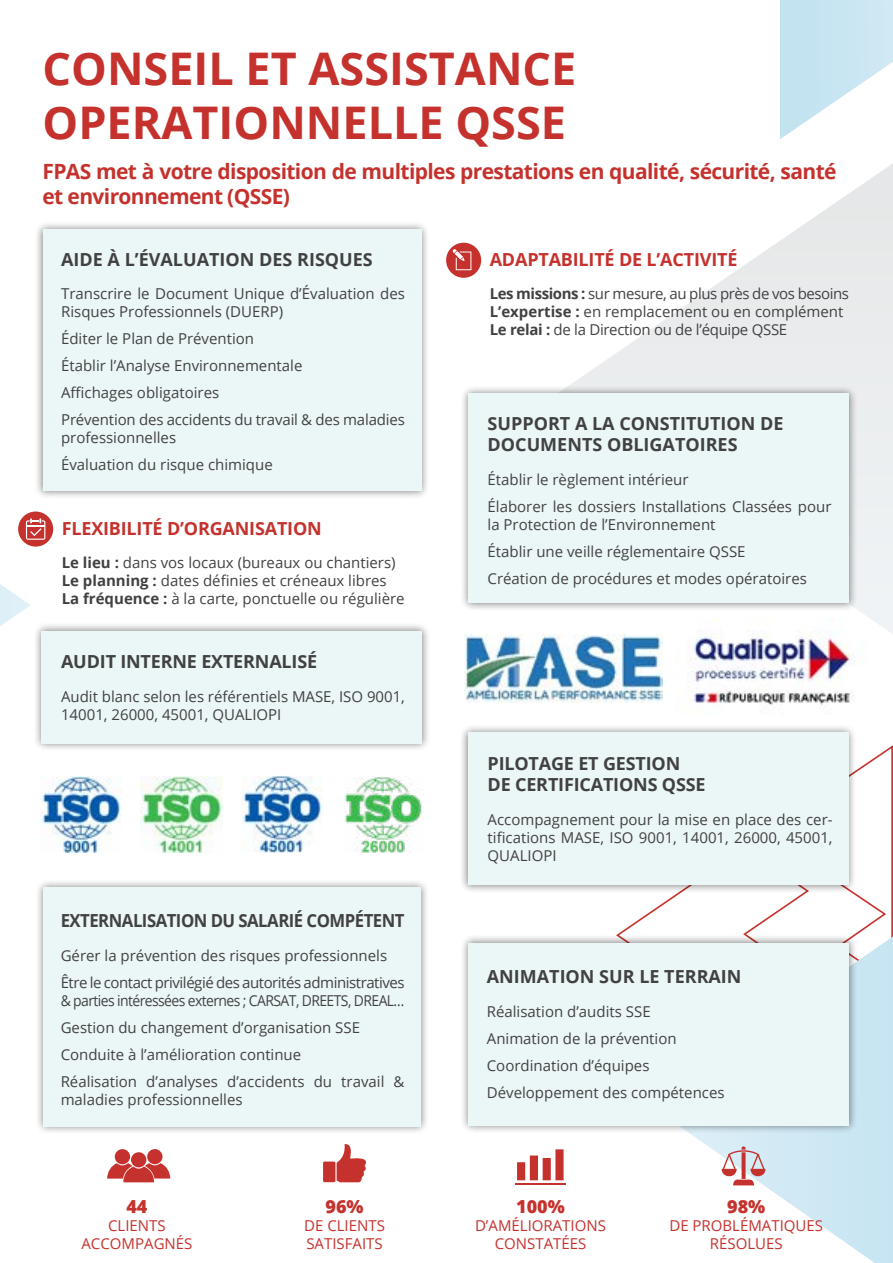
<style>
.page{position:relative;width:893px;height:1263px;background:#fff}
.page>*{position:absolute;margin:0;border:0;box-sizing:border-box;transform-origin:0 0}
.t1{font:700 45px/54px "Open Sans";color:#c5322d}
.t2{font:700 21px/25.2px "Open Sans";letter-spacing:-.03em;color:#c5322d}
.t3{font:700 18px/21.6px "Open Sans";letter-spacing:-.01em;color:#424142}
.t4{font:700 18px "Open Sans";letter-spacing:-.01em;color:#c5322d}
.t5{font:700 18px "Open Sans";letter-spacing:-.03em;color:#424142;scale:.93 1}
.t6{font:800 18px "Open Sans";color:#c5322d}
.t7{font:15px/27px "Open Sans";color:#424142}
.t8{font:15px/27px "Open Sans";color:#424142;scale:.93 1}
.t9{font:15px/18px "Open Sans";letter-spacing:-.02em;color:#424142}
.t10{font:15px/27px "Open Sans";letter-spacing:-.03em;color:#424142}
.t11{font:15px/18px "Open Sans";color:#c5322d;text-align:center}
.s1{font-weight:700}
</style>
<div class="page">
<svg style="left:780px;top:0;width:113px;height:139px"></svg>
<svg style="left:570px;top:163px;width:323px;height:471px"></svg>
<svg style="left:616px;top:745px;width:277px;height:191px"></svg>
<svg style="left:691px;top:936px;width:202px;height:327px"></svg>
<svg style="left:0;top:584px;width:30px;height:42px"></svg>
<img style="left:465px;top:634px;width:197px;height:68px">
<img style="left:675px;top:619px;width:194px;height:89px">
<div style="left:35px;top:222px;width:394px;height:277px;background:#000;opacity:.5"></div>
<div style="left:43px;top:230px;width:378px;height:261px;background:#ebf6f7"></div>
<div style="left:460px;top:935px;width:398px;height:199px;background:#000;opacity:.5"></div>
<div style="left:468px;top:943px;width:381px;height:182px;background:#ebf6f7"></div>
<div style="left:34px;top:623px;width:397px;height:129px;background:#000;opacity:.5"></div>
<div style="left:41px;top:631px;width:381px;height:112px;background:#ebf6f7"></div>
<div style="left:460px;top:385px;width:398px;height:225px;background:#000;opacity:.5"></div>
<div style="left:468px;top:393px;width:381px;height:210px;background:#ebf6f7"></div>
<div style="left:147px;top:1149px;width:16px;height:15px;background:#c5322d;border-radius:50%"></div>
<div style="left:131px;top:1152px;width:15px;height:15px;background:#c5322d;border-radius:50%"></div>
<div style="left:115px;top:1149px;width:15px;height:15px;background:#c5322d;border-radius:50%"></div>
<svg style="left:107px;top:1163px;width:63px;height:19px"></svg>
<hr style="left:515px;top:1182px;width:51px;height:2px;background:#c5322d">
<svg style="left:517px;top:1149px;width:47px;height:31px"></svg>
<svg style="left:323px;top:1144px;width:43px;height:39px"></svg>
<svg style="left:722px;top:1146px;width:43px;height:39px"></svg>
<img style="left:40px;top:776px;width:82px;height:77px">
<img style="left:141px;top:776px;width:81px;height:77px">
<img style="left:345px;top:776px;width:77px;height:77px">
<img style="left:242px;top:776px;width:81px;height:76px">
<div style="left:446px;top:243px;width:35px;height:35px;background:#c5322d;border-radius:50%"></div>
<svg style="left:453px;top:249px;width:18px;height:21px"></svg>
<div style="left:18px;top:511px;width:35px;height:36px;background:#c5322d;border-radius:50%"></div>
<svg style="left:26px;top:518px;width:19px;height:22px"></svg>
<div style="left:460px;top:724px;width:397px;height:168px;background:#000;opacity:.5"></div>
<div style="left:468px;top:732px;width:381px;height:153px;background:#ebf6f7"></div>
<div style="left:36px;top:879px;width:393px;height:255px;background:#000;opacity:.5"></div>
<div style="left:43px;top:887px;width:378px;height:239px;background:#ebf6f7"></div>
<h1 class="t1" style="left:43px;top:41px;width:535px">CONSEIL ET ASSISTANCE<br>OPERATIONNELLE QSSE</h1>
<h2 class="t2" style="left:43px;top:158px;width:795px">FPAS met à votre disposition de multiples prestations en qualité, sécurité, santé et environnement (QSSE)</h2>
<p class="t3" style="left:61px;top:248px;width:313px">AIDE À L’ÉVALUATION DES RISQUES</p>
<p class="t7" style="left:61px;top:284px;width:345px;line-height:18px">Transcrire le Document Unique d’Évaluation des<br>Risques Professionnels (DUERP)</p>
<p class="t7" style="left:61px;top:325px;width:345px">Éditer le Plan de Prévention<br>Établir l’Analyse Environnementale<br>Affichages obligatoires<br>Prévention des accidents du travail &amp; des maladies</p>
<p class="t7" style="left:61px;top:424px;width:213px">professionnelles<br>Évaluation du risque chimique</p>
<p class="t4" style="left:62px;top:515px;width:262px">FLEXIBILITÉ D’ORGANISATION</p>
<p class="t7" style="left:62px;top:553px;width:344px;line-height:18px"><span class="s1">Le lieu :</span> dans vos locaux (bureaux ou chantiers)<br><span class="s1">Le planning :</span> dates définies et créneaux libres<br><span class="s1">La fréquence :</span> à la carte, ponctuelle ou régulière</p>
<p class="t3" style="left:61px;top:650px;width:258px">AUDIT INTERNE EXTERNALISÉ</p>
<p class="t7" style="left:61px;top:687px;width:345px;line-height:18px">Audit blanc selon les référentiels MASE, ISO 9001,<br>14001, 26000, 45001, QUALIOPI</p>
<p class="t5" style="left:61px;top:908px;width:371px">EXTERNALISATION DU SALARIÉ COMPÉTENT</p>
<p class="t10" style="left:61px;top:942px;width:345px">Gérer la prévention des risques professionnels<br>Être le contact privilégié des autorités administratives</p>
<p class="t8" style="left:61px;top:987px;width:371px">&amp; parties intéressées externes ; CARSAT, DREETS, DREAL… Gestion du changement d’organisation SSE Conduite à l’amélioration continue<br>Réalisation d’analyses d’accidents du travail &amp;</p>
<p class="t7" style="left:61px;top:1086px;width:183px">maladies professionnelles</p>
<p class="t6" style="left:126px;top:1193px;width:23px">44</p>
<p class="t11" style="left:81px;top:1216px;width:112px">CLIENTS<br>ACCOMPAGNÉS</p>
<p class="t6" style="left:325px;top:1193px;width:40px">96%</p>
<p class="t11" style="left:304px;top:1216px;width:82px;text-align:left">DE CLIENTS<br>SATISFAITS</p>
<p class="t4" style="left:490px;top:247px;width:249px">ADAPTABILITÉ DE L’ACTIVITÉ</p>
<p class="t9" style="left:490px;top:284px;width:361px"><span class="s1">Les missions :</span> sur mesure, au plus près de vos besoins<br><span class="s1">L’expertise :</span> en remplacement ou en complément<br><span class="s1">Le relai :</span> de la Direction ou de l’équipe QSSE</p>
<p class="t3" style="left:488px;top:412px;width:297px">SUPPORT A LA CONSTITUTION DE<br>DOCUMENTS OBLIGATOIRES</p>
<p class="t7" style="left:488px;top:465px;width:345px">Établir le règlement intérieur<br>Élaborer les dossiers Installations Classées pour</p>
<p class="t7" style="left:488px;top:510px;width:321px">la Protection de l’Environnement<br>Établir une veille réglementaire QSSE<br>Création de procédures et modes opératoires</p>
<p class="t3" style="left:488px;top:752px;width:220px">PILOTAGE ET GESTION<br>DE CERTIFICATIONS QSSE</p>
<p class="t7" style="left:488px;top:810px;width:347px;line-height:18px;text-align:justify">Accompagnement pour la mise en place des cer&shy;tifications MASE, ISO 9001, 14001, 26000, 45001, QUALIOPI</p>
<p class="t3" style="left:487px;top:965px;width:256px">ANIMATION SUR LE TERRAIN</p>
<p class="t7" style="left:487px;top:997px;width:239px">Réalisation d’audits SSE<br>Animation de la prévention<br>Coordination d’équipes<br>Développement des compétences</p>
<p class="t6" style="left:516px;top:1193px;width:50px">100%</p>
<p class="t11" style="left:475px;top:1216px;width:132px">D’AMÉLIORATIONS<br>CONSTATÉES</p>
<p class="t6" style="left:727px;top:1193px;width:40px">98%</p>
<p class="t11" style="left:669px;top:1216px;width:155px">DE PROBLÉMATIQUES<br>RÉSOLUES</p>
</div>
